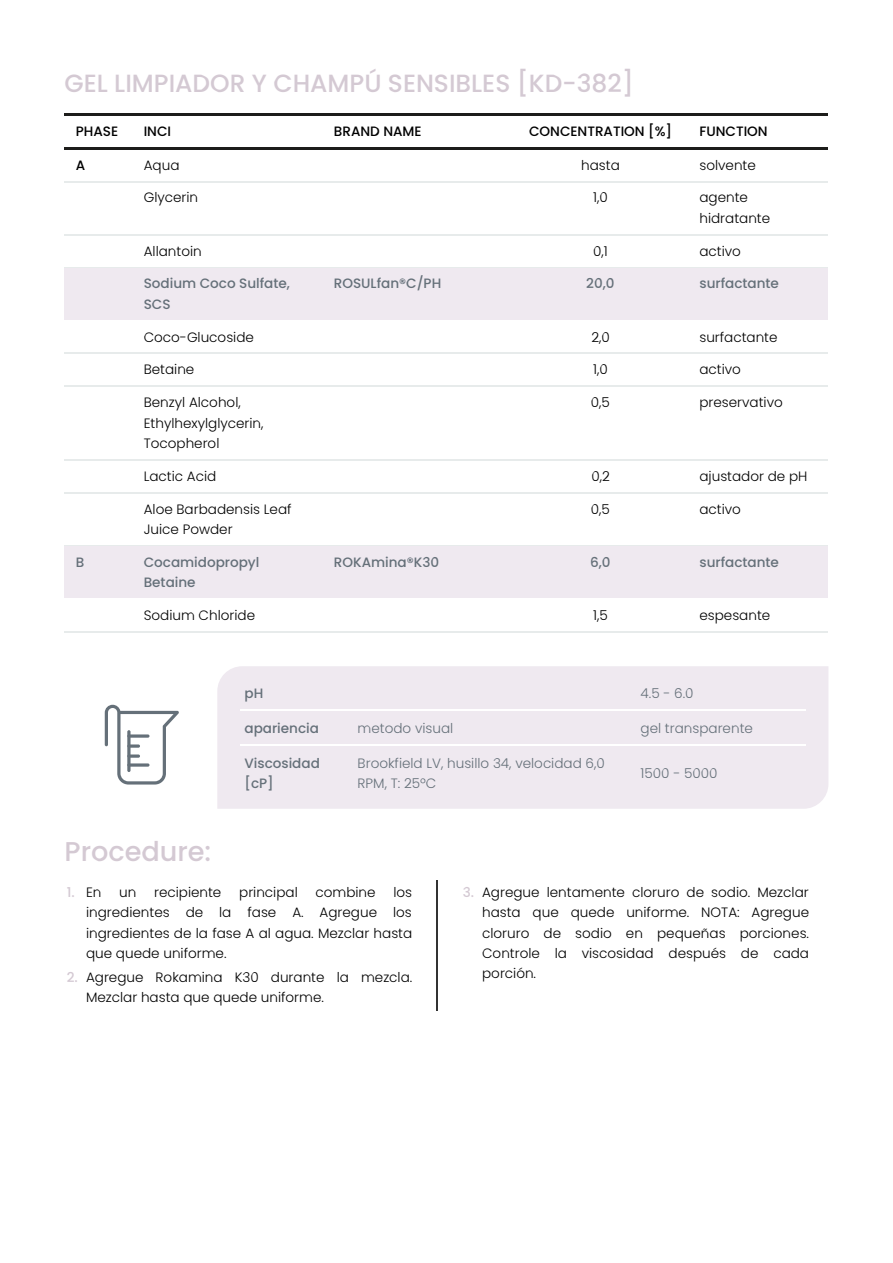
<style>
.page{position:relative;width:893px;height:1263px;background:#fff}
.page>*{position:absolute;margin:0;border:0;box-sizing:border-box;transform-origin:0 0}
.t1{font:500 27.15px "Poppins";letter-spacing:.005em;color:#d4c9d3}
.t2{font:24.9px "Medium Poppins";letter-spacing:.005em;color:#d4c9d3}
.t3{font:13.5px/20.4px "Light Poppins";letter-spacing:.005em;color:#000}
.t4{font:500 13.5px/20.4px "Poppins";letter-spacing:.005em;color:#657079}
.t5{font:13.5px/20.4px "Light Poppins";letter-spacing:.005em;color:#657079}
.t6{font:500 13.5px "Poppins";letter-spacing:.005em;color:#000}
.t7{font:500 13.5px "Poppins";color:#d4c9d3}
.s1{font-family:"Light Poppins";font-weight:400;color:#000}
.s2{font-family:"Poppins";font-weight:500;color:#d4c9d3}
</style>
<div class="page">
<hr style="left:64px;top:113px;width:764px;height:2px;background:#1d1d1b">
<hr style="left:64px;top:147px;width:764px;height:2px;background:#1d1d1b">
<hr style="left:64px;top:181px;width:764px;height:1px;background:#e7ebeb">
<hr style="left:64px;top:234px;width:764px;height:1px;background:#e7ebeb">
<hr style="left:64px;top:267px;width:764px;height:1px;background:#e7ebeb">
<div style="left:64px;top:268px;width:764px;height:53px;background:#efe9f0"></div>
<hr style="left:64px;top:320px;width:764px;height:1px;background:#fff">
<hr style="left:64px;top:353px;width:764px;height:1px;background:#e7ebeb">
<hr style="left:64px;top:386px;width:764px;height:1px;background:#e7ebeb">
<hr style="left:64px;top:459px;width:764px;height:1px;background:#e7ebeb">
<hr style="left:64px;top:492px;width:764px;height:1px;background:#e7ebeb">
<hr style="left:64px;top:545px;width:764px;height:1px;background:#e7ebeb">
<div style="left:64px;top:546px;width:764px;height:54px;background:#efe9f0"></div>
<hr style="left:64px;top:598px;width:764px;height:2px;background:#fff">
<hr style="left:64px;top:631px;width:764px;height:1px;background:#e7ebeb">
<div style="left:217px;top:666px;width:611px;height:143px;background:#efe9f0"></div>
<hr style="left:240px;top:709px;width:113px;height:1px;background:#fff">
<hr style="left:353px;top:709px;width:283px;height:1px;background:#fff">
<hr style="left:636px;top:709px;width:169px;height:1px;background:#fff">
<hr style="left:240px;top:744px;width:113px;height:1px;background:#fff">
<hr style="left:353px;top:744px;width:283px;height:1px;background:#fff">
<hr style="left:636px;top:744px;width:169px;height:1px;background:#fff">
<hr style="left:437px;top:880px;width:1px;height:130px;background:#333">
<svg style="left:105px;top:705px;width:74px;height:80px"></svg>
<svg style="left:127px;top:744px;width:13px;height:4px"></svg>
<svg style="left:127px;top:734px;width:22px;height:4px"></svg>
<h2 class="t2" style="left:64px;top:66px;width:570px">GEL LIMPIADOR Y CHAMPÚ SENSIBLES [KD-382]</h2>
<p class="t6" style="left:76px;top:122px;width:44px">PHASE</p>
<p class="t6" style="left:144px;top:122px;width:29px">INCI</p>
<p class="t6" style="left:334px;top:122px;width:89px">BRAND NAME</p>
<p class="t6" style="left:529px;top:122px;width:144px">CONCENTRATION [%]</p>
<p class="t6" style="left:699px;top:122px;width:70px">FUNCTION</p>
<p class="t6" style="left:76px;top:156px;width:11px">A</p>
<p class="t3" style="left:144px;top:155px;width:37px">Aqua</p>
<p class="t3" style="left:581px;top:155px;width:40px">hasta</p>
<p class="t3" style="left:699px;top:155px;width:58px">solvente</p>
<p class="t3" style="left:144px;top:188px;width:56px">Glycerin</p>
<p class="t3" style="left:593px;top:188px;width:16px">1,0</p>
<p class="t3" style="left:699px;top:188px;width:72px">agente hidratante</p>
<p class="t3" style="left:144px;top:241px;width:59px">Allantoin</p>
<p class="t3" style="left:593px;top:241px;width:16px">0,1</p>
<p class="t3" style="left:699px;top:241px;width:43px">activo</p>
<p class="t4" style="left:144px;top:274px;width:148px">Sodium Coco Sulfate,<br>SCS</p>
<p class="t4" style="left:334px;top:274px;width:109px">ROSULfan®C/PH</p>
<p class="t4" style="left:586px;top:274px;width:30px">20,0</p>
<p class="t4" style="left:699px;top:274px;width:81px">surfactante</p>
<p class="t3" style="left:144px;top:327px;width:112px">Coco-Glucoside</p>
<p class="t3" style="left:591px;top:327px;width:20px">2,0</p>
<p class="t3" style="left:699px;top:327px;width:80px">surfactante</p>
<p class="t3" style="left:144px;top:359px;width:52px">Betaine</p>
<p class="t3" style="left:593px;top:359px;width:16px">1,0</p>
<p class="t3" style="left:699px;top:359px;width:43px">activo</p>
<p class="t3" style="left:144px;top:392px;width:121px">Benzyl Alcohol,<br>Ethylhexylglycerin,<br>Tocopherol</p>
<p class="t3" style="left:590px;top:392px;width:20px">0,5</p>
<p class="t3" style="left:699px;top:392px;width:85px">preservativo</p>
<p class="t3" style="left:144px;top:466px;width:74px">Lactic Acid</p>
<p class="t3" style="left:591px;top:466px;width:20px">0,2</p>
<p class="t3" style="left:699px;top:466px;width:109px">ajustador de pH</p>
<p class="t3" style="left:144px;top:499px;width:149px">Aloe Barbadensis Leaf<br>Juice Powder</p>
<p class="t3" style="left:590px;top:499px;width:20px">0,5</p>
<p class="t3" style="left:699px;top:499px;width:43px">activo</p>
<p class="t4" style="left:76px;top:552px;width:10px">B</p>
<p class="t4" style="left:144px;top:552px;width:117px">Cocamidopropyl<br>Betaine</p>
<p class="t4" style="left:334px;top:552px;width:107px">ROKAmina®K30</p>
<p class="t4" style="left:590px;top:552px;width:22px">6,0</p>
<p class="t4" style="left:699px;top:552px;width:81px">surfactante</p>
<p class="t3" style="left:144px;top:605px;width:113px">Sodium Chloride</p>
<p class="t3" style="left:593px;top:605px;width:16px">1,5</p>
<p class="t3" style="left:699px;top:605px;width:72px">espesante</p>
<p class="t4" style="left:244px;top:683px;width:20px">pH</p>
<p class="t5" style="left:640px;top:683px;width:54px">4.5 - 6.0</p>
<p class="t4" style="left:244px;top:718px;width:76px">apariencia</p>
<p class="t5" style="left:357px;top:718px;width:97px">metodo visual</p>
<p class="t5" style="left:640px;top:718px;width:114px">gel transparente</p>
<p class="t4" style="left:244px;top:753px;width:77px">Viscosidad [cP]</p>
<p class="t5" style="left:357px;top:753px;width:248px">Brookfield LV, husillo 34, velocidad 6,0<br>RPM, T: 25ºC</p>
<p class="t5" style="left:640px;top:763px;width:78px">1500 - 5000</p>
<h1 class="t1" style="left:64px;top:832px;width:148px">Procedure:</h1>
<p class="t7" style="left:67px;top:883px;width:36px">1. <span class="s1">En</span></p>
<p class="t3" style="left:119px;top:882px;width:19px">un</p>
<p class="t3" style="left:154px;top:882px;width:69px">recipiente</p>
<p class="t3" style="left:239px;top:882px;width:60px">principal</p>
<p class="t3" style="left:315px;top:882px;width:62px">combine</p>
<p class="t3" style="left:86px;top:882px;width:328px;text-align:justify;text-indent:307px">los ingredientes de la fase A. Agregue los ingredientes de la fase A al agua. Mezclar hasta que quede uniforme.</p>
<p class="t3" style="left:86px;top:967px;width:328px;text-indent:-19px"><span class="s2">2.</span> Agregue Rokamina K30 durante la mezcla.<br>Mezclar hasta que quede uniforme.</p>
<p class="t3" style="left:482px;top:882px;width:328px;text-align:justify;text-indent:-19px"><span class="s2">3.</span> Agregue lentamente cloruro de sodio. Mezclar hasta que quede uniforme. NOTA: Agregue cloruro de sodio en pequeñas porciones.<br>Controle la viscosidad después de cada porción.</p>
</div>
